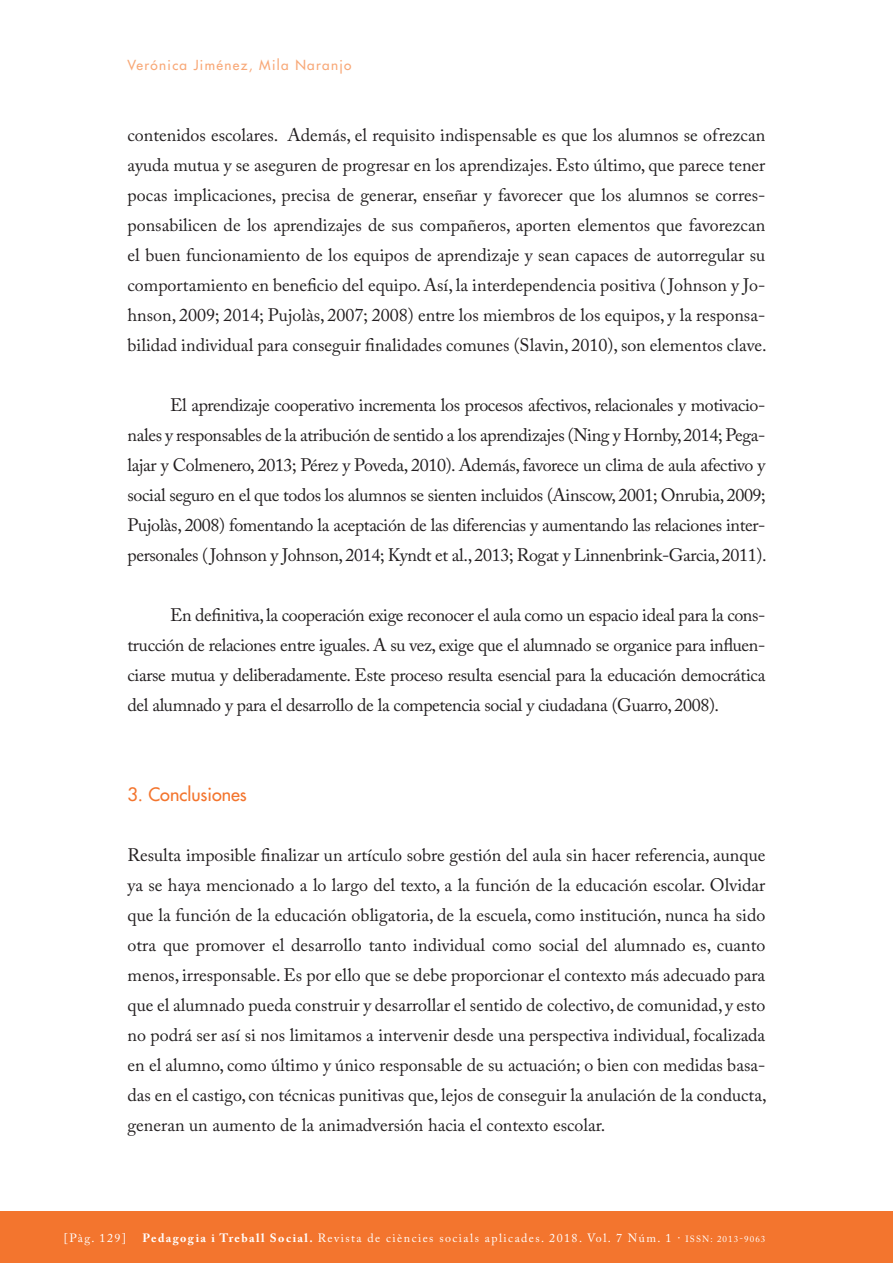
<style>
.page{position:relative;width:893px;height:1263px;background:#fff}
.page>*{position:absolute;margin:0;border:0;box-sizing:border-box;transform-origin:0 0}
.TEXT_COMU{font:18px/30px "Adobe Caslon Pro";letter-spacing:-.01em;color:#231f20;text-align:justify}
.INTERTITOLS{font:18px "Futura";color:#f3752e}
.CAPÇALERA_ESQUERRA{font:13.5px "Futura";letter-spacing:.1em;color:#f8a877}
.t1{font:12px "Adobe Caslon Pro";letter-spacing:.12em;color:#fff}
.s1{font-weight:700}
.s2{font-size:9px}
</style>
<div class="page">
<div style="left:0;top:1212px;width:893px;height:51px;background:#f3752e"></div>
<p class="CAPÇALERA_ESQUERRA" style="left:128px;top:57px;width:226px">Verónica Jiménez, Mila Naranjo</p>
<p class="TEXT_COMU" style="left:128px;top:120px;width:641px">contenidos escolares. Además, el requisito indispensable es que los alumnos se ofrezcan ayuda mutua y se aseguren de progresar en los aprendizajes. Esto último, que parece tener pocas implicaciones, precisa de generar, enseñar y favorecer que los alumnos se corres&shy;ponsabilicen de los aprendizajes de sus compañeros, aporten elementos que favorezcan el buen funcionamiento de los equipos de aprendizaje y sean capaces de autorregular su comportamiento en beneficio del equipo. Así, la interdependencia positiva ( Johnson y Jo&shy;hnson, 2009; 2014; Pujolàs, 2007; 2008) entre los miembros de los equipos, y la responsa&shy;bilidad individual para conseguir finalidades comunes (Slavin, 2010), son elementos clave.</p>
<p class="TEXT_COMU" style="left:128px;top:390px;width:641px;text-indent:43px">El aprendizaje cooperativo incrementa los procesos afectivos, relacionales y motivacio&shy;nales y responsables de la atribución de sentido a los aprendizajes (Ning y Hornby, 2014; Pega&shy;lajar y Colmenero, 2013; Pérez y Poveda, 2010). Además, favorece un clima de aula afectivo y social seguro en el que todos los alumnos se sienten incluidos (Ainscow, 2001; Onrubia, 2009; Pujolàs, 2008) fomentando la aceptación de las diferencias y aumentando las relaciones inter&shy;personales (Johnson y Johnson, 2014; Kyndt et al., 2013; Rogat y Linnenbrink-Garcia, 2011).</p>
<p class="TEXT_COMU" style="left:128px;top:600px;width:639px;text-indent:43px">En definitiva, la cooperación exige reconocer el aula como un espacio ideal para la cons&shy;trucción de relaciones entre iguales. A su vez, exige que el alumnado se organice para influen&shy;ciarse mutua y deliberadamente. Este proceso resulta esencial para la educación democrática del alumnado y para el desarrollo de la competencia social y ciudadana (Guarro, 2008).</p>
<p class="INTERTITOLS" style="left:128px;top:783px;width:121px">3. Conclusiones</p>
<p class="TEXT_COMU" style="left:128px;top:840px;width:641px">Resulta imposible finalizar un artículo sobre gestión del aula sin hacer referencia, aunque ya se haya mencionado a lo largo del texto, a la función de la educación escolar. Olvidar que la función de la educación obligatoria, de la escuela, como institución, nunca ha sido otra que promover el desarrollo tanto individual como social del alumnado es, cuanto menos, irresponsable. Es por ello que se debe proporcionar el contexto más adecuado para que el alumnado pueda construir y desarrollar el sentido de colectivo, de comunidad, y esto no podrá ser así si nos limitamos a intervenir desde una perspectiva individual, focalizada en el alumno, como último y único responsable de su actuación; o bien con medidas basa&shy;das en el castigo, con técnicas punitivas que, lejos de conseguir la anulación de la conducta, generan un aumento de la animadversión hacia el contexto escolar.</p>
<p class="t1" style="left:64px;top:1231px;width:64px">[Pàg. 129]</p>
<p class="t1" style="left:143px;top:1231px;width:624px"><span class="s1">Pedagogia i Treball Social.</span> Revista de ciències socials aplicades. 2018. Vol. 7 Núm. 1 · <span class="s2">ISSN: 2013-9063</span></p>
</div>
